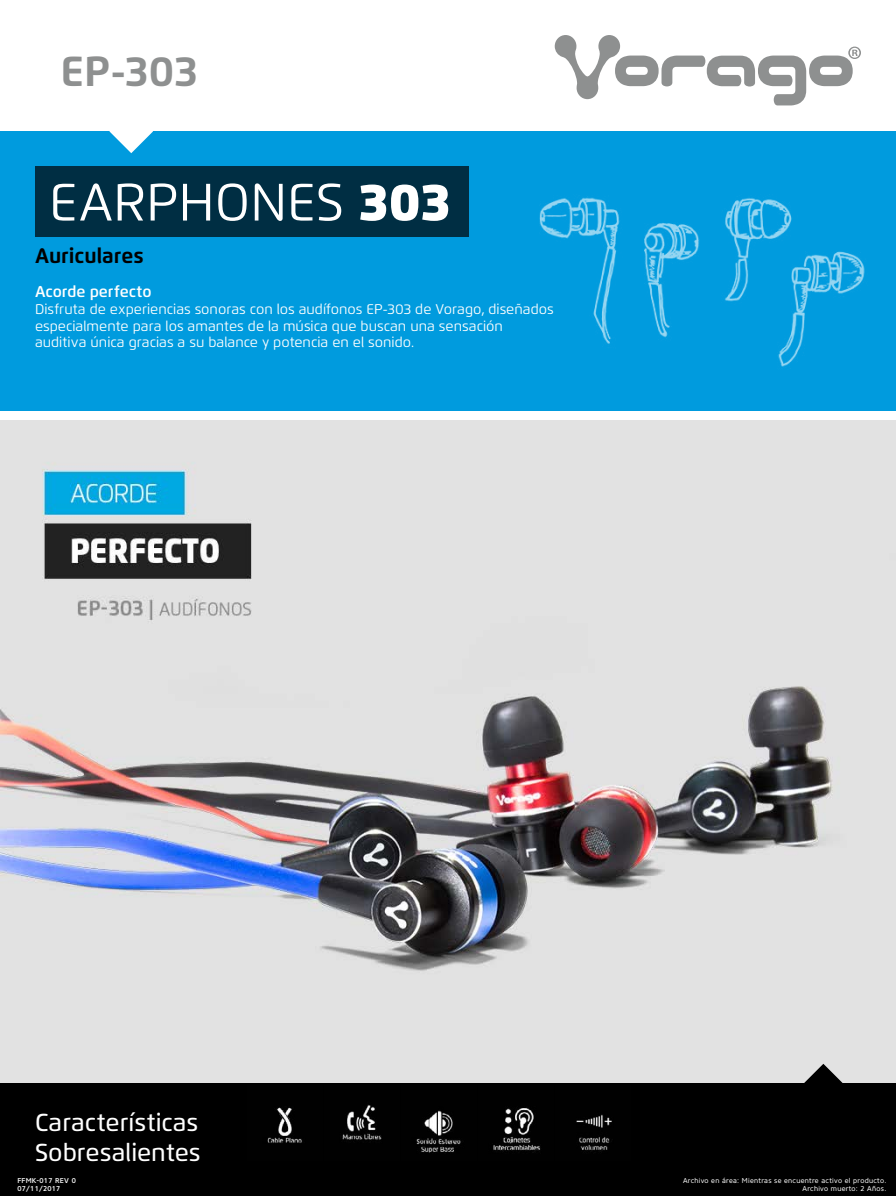
<style>
.page{position:relative;width:896px;height:1196px;background:#fff}
.page>*{position:absolute;margin:0;border:0;box-sizing:border-box;transform-origin:0 0}
.t1{font:52.5px "Flexo";color:#fff}
.t2{font:700 42px "Flexo";color:#8e9090}
.t3{font:500 24.5px/29.4px "Flexo";color:#fff}
.t4{font:700 21px "Flexo";color:#000}
.t5{font:600 15.75px "Flexo";color:#fff}
.t6{font:14px/16.8px "Flexo";color:#fff}
.t7{font:7px/7.9px "Core Sans N45";letter-spacing:.04em;color:#fff;text-align:right}
.t8{font:500 7px/7.9px "Core Sans N55";letter-spacing:.04em;color:#fff}
.s1{font-weight:900}
</style>
<div class="page">
<div style="left:0;top:1082px;width:896px;height:113px;background:#000"></div>
<div style="left:0;top:131px;width:896px;height:280px;background:#009bde"></div>
<img style="left:0;top:420px;width:896px;height:661px">
<svg style="left:109px;top:131px;width:44px;height:22px"></svg>
<div style="left:35px;top:166px;width:434px;height:70px;background:#002e43"></div>
<svg style="left:802px;top:1063px;width:43px;height:20px"></svg>
<img style="left:342px;top:1105px;width:270px;height:48px">
<svg style="left:555px;top:35px;width:306px;height:70px"></svg>
<img style="left:267px;top:1107px;width:35px;height:36px">
<h2 class="t2" style="left:60px;top:45px;width:139px">EP-303</h2>
<h1 class="t1" style="left:49px;top:170px;width:403px">EARPHONES <span class="s1">303</span></h1>
<h3 class="t4" style="left:35px;top:242px;width:110px">Auriculares</h3>
<p class="t5" style="left:35px;top:282px;width:118px">Acorde perfecto</p>
<p class="t6" style="left:35px;top:300px;width:520px">Disfruta de experiencias sonoras con los audífonos EP-303 de Vorago, diseñados especialmente para los amantes de la música que buscan una sensación auditiva única gracias a su balance y potencia en el sonido.</p>
<h3 class="t3" style="left:35px;top:1107px;width:167px">Características<br>Sobresalientes</h3>
<p class="t8" style="left:18px;top:1176px;width:60px">FFMK-017 REV 0<br>07/11/2017</p>
<p class="t7" style="left:683px;top:1176px;width:205px">Archivo en área: Mientras se encuentre activo el producto.<br>Archivo muerto: 2 Años.</p>
</div>
